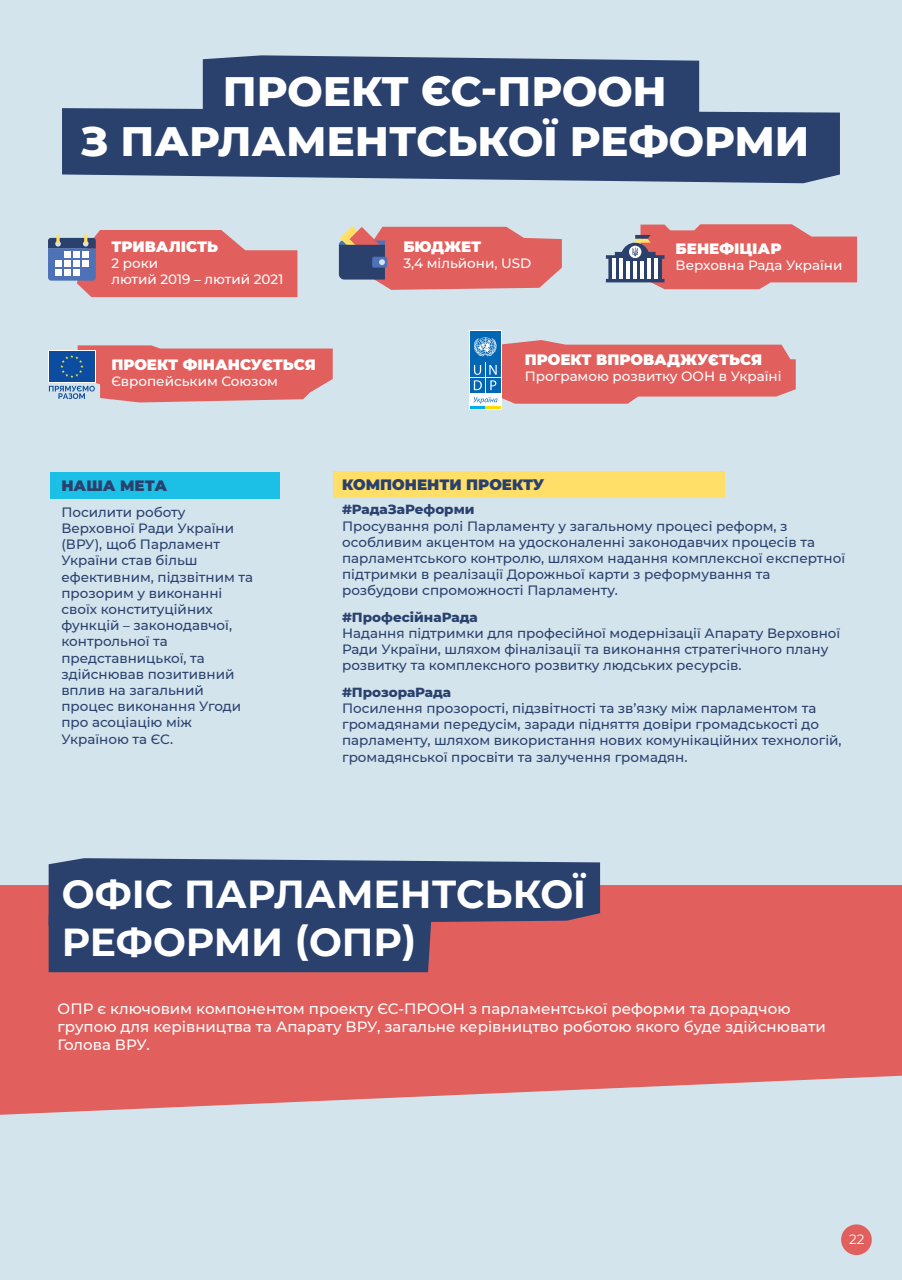
<style>
.page{position:relative;width:902px;height:1280px;background:#fff}
.page>*{position:absolute;margin:0;border:0;box-sizing:border-box;transform-origin:0 0}
.t1{font:800 42px/50.4px "Montserrat";color:#fff;text-align:center}
.t2{font:700 39px/48px "Montserrat";color:#fff}
.t3{font:500 15px/18px "Montserrat";color:#fff}
.t4{font:900 15px "Montserrat";color:#fff}
.t5{font:900 15px "Montserrat";color:#2a416e}
.t6{font:500 13.5px/16.2px "Montserrat";color:#2a416e}
.t7{font:500 13.5px/16.2px "Montserrat";color:#fff}
.t8{font:800 13.5px "Montserrat";color:#2a416e}
.t9{font:13.5px "Montserrat";color:#fff}
</style>
<div class="page">
<div style="left:0;top:0;width:901px;height:1280px;background:#d3e4ed"></div>
<div style="left:51px;top:473px;width:228px;height:26px;background:#1cbfe5"></div>
<div style="left:333px;top:471px;width:391px;height:27px;background:#ffdf68"></div>
<div style="left:203px;top:55px;width:496px;height:53px;background:#2a416e"></div>
<svg style="left:62px;top:108px;width:777px;height:75px;background:#354b76"></svg>
<svg style="left:48px;top:230px;width:249px;height:67px;background:#d2767b"></svg>
<div style="left:48px;top:350px;width:48px;height:33px;background:#fff"></div>
<svg style="left:49px;top:345px;width:284px;height:57px;background:#c97078"></svg>
<svg style="left:469px;top:330px;width:32px;height:79px"></svg>
<div style="left:470px;top:331px;width:30px;height:31px;background:#0166b3"></div>
<svg style="left:470px;top:337px;width:325px;height:71px"></svg>
<svg style="left:606px;top:224px;width:251px;height:65px"></svg>
<hr style="left:612px;top:259px;width:3px;height:20px;background:#fff">
<hr style="left:619px;top:259px;width:3px;height:20px;background:#fff">
<hr style="left:626px;top:261px;width:4px;height:18px;background:#fff">
<hr style="left:633px;top:261px;width:4px;height:18px;background:#fff">
<hr style="left:640px;top:261px;width:4px;height:18px;background:#fff">
<hr style="left:647px;top:259px;width:4px;height:20px;background:#fff">
<hr style="left:654px;top:259px;width:4px;height:20px;background:#fff">
<svg style="left:339px;top:226px;width:223px;height:64px;background:#ca6f73"></svg>
<svg style="left:0;top:885px;width:901px;height:230px;background:#df6d6d"></svg>
<svg style="left:49px;top:858px;width:551px;height:114px;background:#47486e"></svg>
<div style="left:841px;top:1224px;width:30px;height:31px;background:#e15f5d;border-radius:50%"></div>
<h1 class="t1" style="left:80px;top:63px;width:730px">ПРОЕКТ ЄС-ПРООН<br>З ПАРЛАМЕНТСЬКОЇ РЕФОРМИ</h1>
<p class="t4" style="left:111px;top:235px;width:108px">ТРИВАЛІСТЬ</p>
<p class="t7" style="left:111px;top:255px;width:173px">2 роки<br>лютий 2019 – лютий 2021</p>
<p class="t4" style="left:111px;top:353px;width:206px">ПРОЕКТ ФІНАНСУЄТЬСЯ</p>
<p class="t7" style="left:111px;top:373px;width:168px">Європейським Союзом</p>
<p class="t4" style="left:403px;top:235px;width:79px">БЮДЖЕТ</p>
<p class="t7" style="left:403px;top:255px;width:129px">3,4 мільйони, USD</p>
<p class="t4" style="left:675px;top:237px;width:107px">БЕНЕФІЦІАР</p>
<p class="t7" style="left:675px;top:256px;width:168px">Верховна Рада України</p>
<p class="t4" style="left:524px;top:348px;width:239px">ПРОЕКТ ВПРОВАДЖУЄТЬСЯ</p>
<p class="t7" style="left:524px;top:368px;width:258px">Програмою розвитку ООН в Україні</p>
<p class="t5" style="left:61px;top:475px;width:107px">НАША МЕТА</p>
<p class="t6" style="left:61px;top:503px;width:193px">Посилити роботу<br>Верховної Ради України (ВРУ), щоб Парламент<br>України став більш ефективним, підзвітним та прозорим у виконанні своїх конституційних функцій – законодавчої, контрольної та представницької, та здійснював позитивний вплив на загальний процес виконання Угоди про асоціацію між<br>Україною та ЄС.</p>
<p class="t5" style="left:342px;top:473px;width:204px">КОМПОНЕНТИ ПРОЕКТУ</p>
<p class="t8" style="left:342px;top:500px;width:134px">#РадаЗаРеформи</p>
<p class="t6" style="left:342px;top:517px;width:504px">Просування ролі Парламенту у загальному процесі реформ, з особливим акцентом на удосконаленні законодавчих процесів та парламентського контролю, шляхом надання комплексної експертної підтримки в реалізації Дорожньої карти з реформування та розбудови спроможності Парламенту.</p>
<p class="t8" style="left:342px;top:607px;width:137px">#ПрофесійнаРада</p>
<p class="t6" style="left:342px;top:624px;width:499px">Надання підтримки для професійної модернізації Апарату Верховної<br>Ради України, шляхом фіналізації та виконання стратегічного плану розвитку та комплексного розвитку людських ресурсів.</p>
<p class="t8" style="left:342px;top:682px;width:111px">#ПрозораРада</p>
<p class="t6" style="left:342px;top:699px;width:501px">Посилення прозорості, підзвітності та зв’язку між парламентом та громадянами передусім, заради підняття довіри громадськості до парламенту, шляхом використання нових комунікаційних технологій, громадянської просвіти та залучення громадян.</p>
<h2 class="t2" style="left:62px;top:868px;width:525px">ОФІС ПАРЛАМЕНТСЬКОЇ<br>РЕФОРМИ (ОПР)</h2>
<p class="t3" style="left:58px;top:999px;width:769px">ОПР є ключовим компонентом проекту ЄС-ПРООН з парламентської реформи та дорадчою групою для керівництва та Апарату ВРУ, загальне керівництво роботою якого буде здійснювати<br>Голова ВРУ.</p>
<p class="t9" style="left:848px;top:1230px;width:17px">22</p>
</div>
